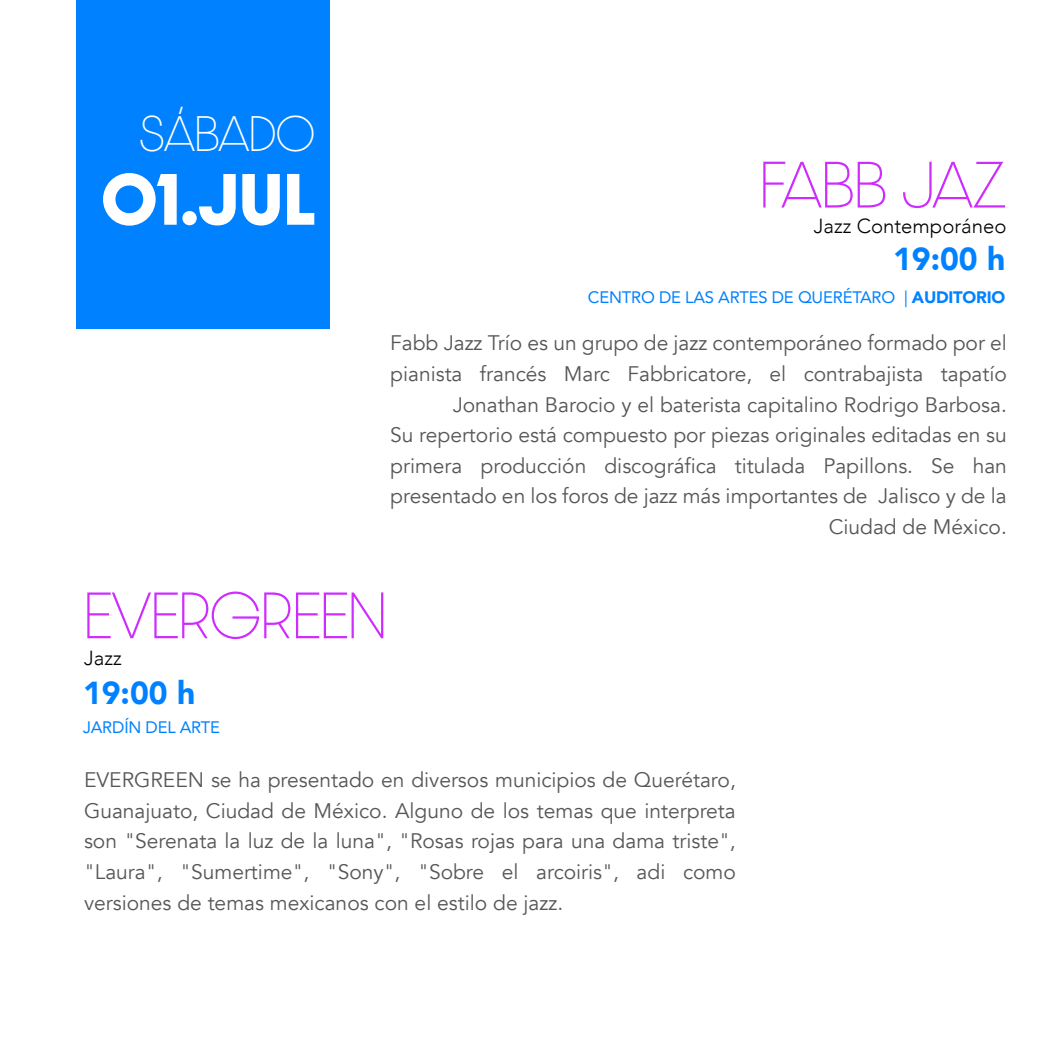
<style>
.page{position:relative;width:1050px;height:1050px;background:#fff}
.page>*{position:absolute;margin:0;border:0;box-sizing:border-box;transform-origin:0 0}
.t1{font:700 61.51px "Dazzle Unicase";color:#fff}
.t2{font:100 55.56px "Dazzle Unicase";color:#ce2cff}
.t3{font:100 42.35px "Dazzle Unicase";color:#fff}
.t4{font:900 31.76px "Avenir";color:#0081ff}
.t5{font:21px/30.6px "Avenir";color:#575756;text-align:right}
.t6{font:300 20.39px "Avenir";color:#000}
.t7{font:16.62px "Avenir";letter-spacing:-.015em;color:#0081ff}
.s1{font-weight:900}
</style>
<div class="page">
<div style="left:76px;top:0;width:254px;height:328px;background:#0081ff"></div>
<h3 class="t3" style="left:140px;top:103px;width:177px">SÁBADO</h3>
<h1 class="t1" style="left:101px;top:152px;width:215px">01.JUL</h1>
<h2 class="t2" style="left:760px;top:145px;width:247px">FABB JAZ</h2>
<p class="t6" style="left:814px;top:214px;width:194px">Jazz Contemporáneo</p>
<h3 class="t4" style="left:893px;top:232px;width:114px">19:00 h</h3>
<p class="t7" style="left:588px;top:284px;width:419px">CENTRO DE LAS ARTES DE QUERÉTARO | <span class="s1">AUDITORIO</span></p>
<p class="t5" style="left:390px;top:328px;width:618px">Fabb Jazz Trío es un grupo de jazz contemporáneo formado por el pianista francés Marc Fabbricatore, el contrabajista tapatío Jonathan Barocio y el baterista capitalino Rodrigo Barbosa.<br>Su repertorio está compuesto por piezas originales editadas en su primera producción discográfica titulada Papillons. Se han presentado en los foros de jazz más importantes de Jalisco y de la Ciudad de México.</p>
<h2 class="t2" style="left:84px;top:576px;width:304px">EVERGREEN</h2>
<p class="t6" style="left:84px;top:646px;width:39px">Jazz</p>
<h3 class="t4" style="left:83px;top:666px;width:114px">19:00 h</h3>
<p class="t7" style="left:83px;top:714px;width:139px">JARDÍN DEL ARTE</p>
<p class="t5" style="left:84px;top:765px;width:653px;text-align:justify">EVERGREEN se ha presentado en diversos municipios de Querétaro, Guanajuato, Ciudad de México. Alguno de los temas que interpreta son "Serenata la luz de la luna", "Rosas rojas para una dama triste", "Laura", "Sumertime", "Sony", "Sobre el arcoiris", adi como versiones de temas mexicanos con el estilo de jazz.</p>
</div>
